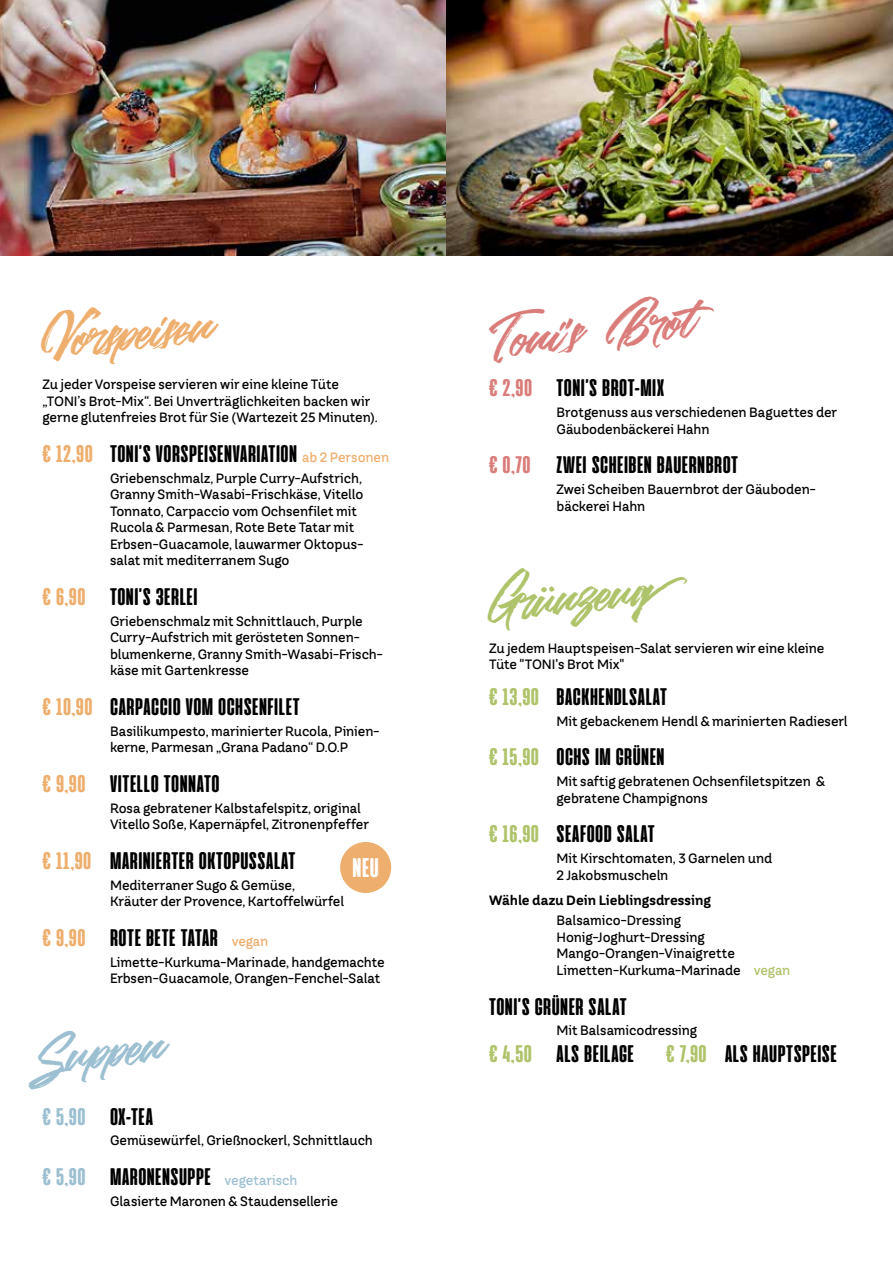
<style>
.page{position:relative;width:893px;height:1263px;background:#fff}
.page>*{position:absolute;margin:0;border:0;box-sizing:border-box;transform-origin:0 0}
.t1{font:42px "Highlander";color:#eeae6e}
.t2{font:42px "Highlander";color:#da7c79}
.t3{font:42px "Highlander";color:#afc36a}
.t4{font:42px "Highlander";color:#9cbfd1}
.t5{font:800 27px "Cinematografica";color:#fff}
.t6{font:800 24px "Cinematografica";letter-spacing:.02em;color:#000}
.t7{font:500 13.5px/16.5px "TT Hazelnuts";letter-spacing:-.01em;color:#000}
.t8{font:700 13.5px "TT Hazelnuts";letter-spacing:-.01em;color:#000}
.s1{color:#eeae6e}
.s2{font-family:"TT Hazelnuts";font-weight:500;font-size:13.5px;color:#eeae6e}
.s3{color:#da7c79}
.s4{color:#afc36a}
.s5{color:#9cbfd1}
.s6{font-family:"TT Hazelnuts";font-weight:500;font-size:13.5px;color:#9cbfd1}
</style>
<div class="page">
<img style="left:0;top:0;width:893px;height:255px">
<div style="left:340px;top:842px;width:51px;height:51px;background:#eeae6e;border-radius:50%"></div>
<h1 class="t1" style="left:39px;top:320px;width:171px;rotate:-6deg">Vorspeisen</h1>
<h1 class="t2" style="left:486px;top:319px;width:203px;rotate:-6deg">Toni's Brot</h1>
<p class="t7" style="left:43px;top:376px;width:337px">Zu jeder Vorspeise servieren wir eine kleine Tüte „TONI’s Brot-Mix“. Bei Unverträglichkeiten backen wir gerne glutenfreies Brot für Sie (Wartezeit 25 Minuten).</p>
<h3 class="t6" style="left:43px;top:441px;width:348px"><span class="s1">€ 12,9O</span> TONI’S VORSPEISENVARIATION <span class="s2">ab 2 Personen</span></h3>
<p class="t7" style="left:110px;top:470px;width:255px">Griebenschmalz, Purple Curry-Aufstrich, Granny Smith-Wasabi-Frischkäse, Vitello Tonnato, Carpaccio vom Ochsenfilet mit Rucola &amp; Parmesan, Rote Bete Tatar mit Erbsen-Guacamole, lauwarmer Oktopus&shy;salat mit mediterranem Sugo</p>
<h3 class="t6" style="left:43px;top:584px;width:157px"><span class="s1">€ 6,9O</span> TONI’S 3ERLEI</h3>
<p class="t7" style="left:110px;top:613px;width:273px">Griebenschmalz mit Schnittlauch, Purple Curry-Aufstrich mit gerösteten Sonnen&shy;blumenkerne, Granny Smith-Wasabi-Frisch&shy;käse mit Gartenkresse</p>
<h3 class="t6" style="left:43px;top:694px;width:259px"><span class="s1">€ 1O,9O</span> CARPACCIO VOM OCHSENFILET</h3>
<p class="t7" style="left:110px;top:723px;width:270px">Basilikumpesto, marinierter Rucola, Pinien&shy;kerne, Parmesan „Grana Padano“ D.O.P</p>
<h3 class="t6" style="left:43px;top:771px;width:179px"><span class="s1">€ 9,9O</span> VITELLO TONNATO</h3>
<p class="t7" style="left:110px;top:800px;width:260px">Rosa gebratener Kalbstafelspitz, original<br>Vitello Soße, Kapernäpfel, Zitronenpfeffer</p>
<h3 class="t6" style="left:43px;top:848px;width:254px"><span class="s1">€ 11,9O</span> MARINIERTER OKTOPUSSALAT</h3>
<p class="t7" style="left:110px;top:877px;width:236px">Mediterraner Sugo &amp; Gemüse,<br>Kräuter der Provence, Kartoffelwürfel</p>
<h3 class="t6" style="left:43px;top:925px;width:227px"><span class="s1">€ 9,9O</span> ROTE BETE TATAR <span class="s2">vegan</span></h3>
<p class="t7" style="left:110px;top:954px;width:276px">Limette-Kurkuma-Marinade, handgemachte<br>Erbsen-Guacamole, Orangen-Fenchel-Salat</p>
<h3 class="t6" style="left:489px;top:375px;width:176px"><span class="s3">€ 2,9O</span> TONI’S BROT-MIX</h3>
<p class="t7" style="left:556px;top:404px;width:282px">Brotgenuss aus verschiedenen Baguettes der<br>Gäubodenbäckerei Hahn</p>
<h3 class="t6" style="left:489px;top:452px;width:251px"><span class="s3">€ O,7O</span> ZWEI SCHEIBEN BAUERNBROT</h3>
<p class="t7" style="left:556px;top:481px;width:260px">Zwei Scheiben Bauernbrot der Gäuboden&shy;bäckerei Hahn</p>
<h1 class="t3" style="left:486px;top:583px;width:166px;rotate:-6deg">Grünzeug</h1>
<p class="t7" style="left:489px;top:640px;width:337px">Zu jedem Hauptspeisen-Salat servieren wir eine kleine<br>Tüte "TONI's Brot Mix"</p>
<h3 class="t6" style="left:489px;top:684px;width:180px"><span class="s4">€ 13,9O</span> BACKHENDLSALAT</h3>
<p class="t7" style="left:556px;top:712px;width:293px">Mit gebackenem Hendl &amp; marinierten Radieserl</p>
<h3 class="t6" style="left:489px;top:744px;width:177px"><span class="s4">€ 15,9O</span> OCHS IM GRÜNEN</h3>
<p class="t7" style="left:556px;top:773px;width:270px">Mit saftig gebratenen Ochsenfiletspitzen &amp; gebratene Champignons</p>
<h3 class="t6" style="left:489px;top:821px;width:167px"><span class="s4">€ 16,9O</span> SEAFOOD SALAT</h3>
<p class="t7" style="left:556px;top:850px;width:217px">Mit Kirschtomaten, 3 Garnelen und<br>2 Jakobsmuscheln</p>
<p class="t8" style="left:489px;top:891px;width:223px">Wähle dazu Dein Lieblingsdressing</p>
<p class="t7" style="left:556px;top:912px;width:235px">Balsamico-Dressing<br>Honig-Joghurt-Dressing<br>Mango-Orangen-Vinaigrette<br>Limetten-Kurkuma-Marinade <span class="s4">vegan</span></p>
<h3 class="t6" style="left:489px;top:993px;width:139px">TONI’S GRÜNER SALAT</h3>
<p class="t7" style="left:556px;top:1022px;width:142px">Mit Balsamicodressing</p>
<h2 class="t5" style="left:353px;top:853px;width:28px">NEU</h2>
<h1 class="t4" style="left:39px;top:1035px;width:122px;rotate:-6deg">Suppen</h1>
<h3 class="t6" style="left:489px;top:1041px;width:147px"><span class="s4">€ 4,5O</span> ALS BEILAGE</h3>
<h3 class="t6" style="left:666px;top:1041px;width:172px"><span class="s4">€ 7,9O</span> ALS HAUPTSPEISE</h3>
<h3 class="t6" style="left:43px;top:1103px;width:112px"><span class="s5">€ 5,9O</span> OX-TEA</h3>
<p class="t7" style="left:110px;top:1132px;width:264px">Gemüsewürfel, Grießnockerl, Schnittlauch</p>
<h3 class="t6" style="left:43px;top:1164px;width:256px"><span class="s5">€ 5,9O</span> MARONENSUPPE <span class="s6">vegetarisch</span></h3>
<p class="t7" style="left:110px;top:1193px;width:230px">Glasierte Maronen &amp; Staudensellerie</p>
</div>
